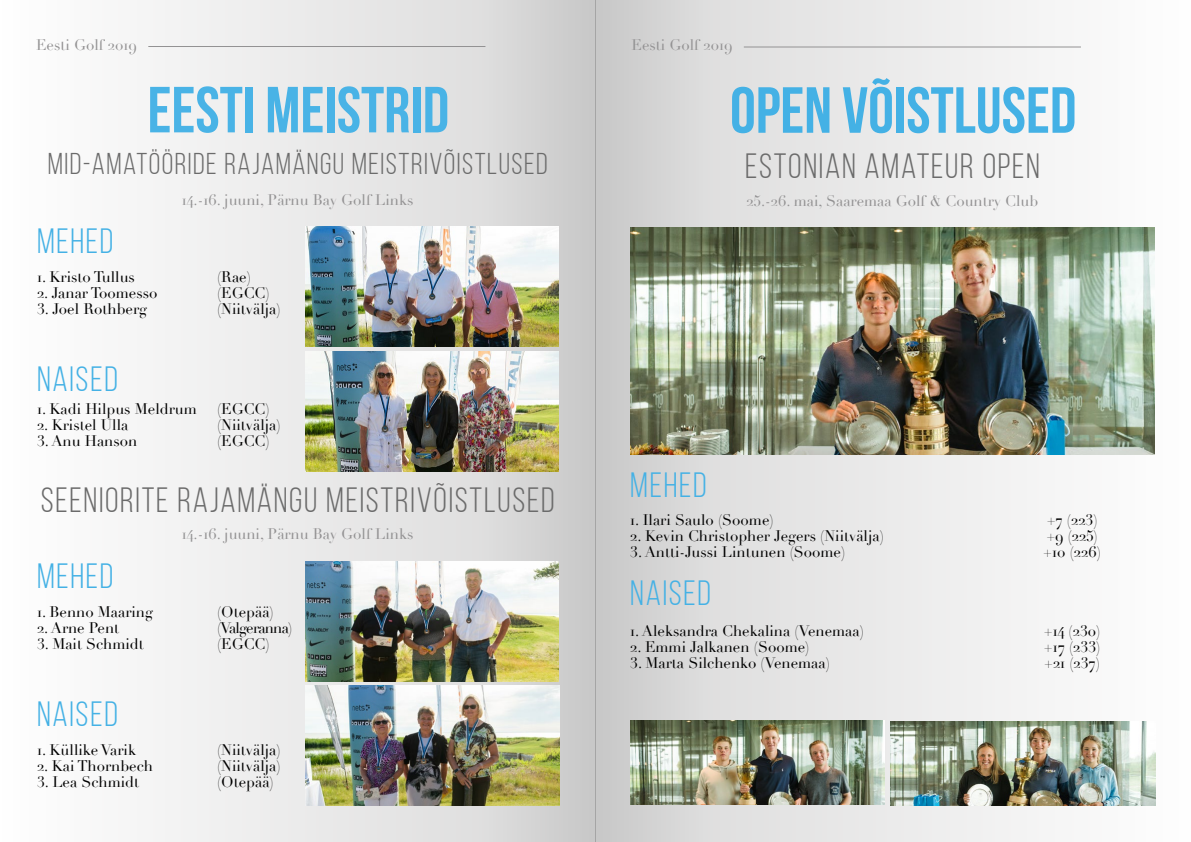
<style>
.page{position:relative;width:1191px;height:842px;background:#fff}
.page>*{position:absolute;margin:0;border:0;box-sizing:border-box;transform-origin:0 0}
.t1{font:700 65px "Bebas Neue";color:#44b1e5}
.t2{font:700 65px "Bebas Neue";color:#49b3e6}
.t3{font:35px "Bebas Neue";letter-spacing:.05em;color:#6b6b6b}
.t4{font:35px "Bebas Neue";letter-spacing:.05em;color:#44b1e5}
.t5{font:30px "Bebas Neue";letter-spacing:.05em;color:#6b6b6b}
.t6{font:15px "Didot";color:#000}
.t7{font:15px "Didot";color:#939293}
.t8{font:15px "Didot";letter-spacing:-.05em;color:#000}
</style>
<div class="page">
<div style="left:1px;top:0;width:594px;height:842px;background:linear-gradient(to right,#fff,#d2d2d2)"></div>
<div style="left:595px;top:0;width:595px;height:842px;background:linear-gradient(to right,#d2d2d2,#fff)"></div>
<img style="left:305px;top:227px;width:254px;height:120px">
<img style="left:305px;top:352px;width:254px;height:120px">
<img style="left:305px;top:561px;width:254px;height:120px">
<img style="left:305px;top:686px;width:254px;height:120px">
<img style="left:630px;top:228px;width:525px;height:227px">
<img style="left:890px;top:721px;width:265px;height:85px">
<img style="left:630px;top:720px;width:254px;height:85px">
<hr style="left:148px;top:46px;width:337px;height:1px;background:#939293">
<hr style="left:744px;top:47px;width:337px;height:1px;background:#939293">
<p class="t7" style="left:36px;top:35px;width:102px">Eesti Golf 2019</p>
<p class="t7" style="left:631px;top:36px;width:102px">Eesti Golf 2019</p>
<h1 class="t2" style="left:147px;top:74px;width:303px">EESTI MEISTRID</h1>
<h3 class="t5" style="left:48px;top:148px;width:501px">MID-AMATÖÖRIDE RAJAMÄNGU MEISTRIVÕISTLUSED</h3>
<p class="t7" style="left:182px;top:191px;width:233px">14.-16. juuni, Pärnu Bay Golf Links</p>
<h2 class="t4" style="left:37px;top:223px;width:78px">MEHED</h2>
<p class="t6" style="left:37px;top:268px;width:99px">1. Kristo Tullus</p>
<p class="t6" style="left:217px;top:268px;width:35px">(Rae)</p>
<p class="t6" style="left:37px;top:284px;width:122px">2. Janar Toomesso</p>
<p class="t6" style="left:217px;top:284px;width:54px">(EGCC)</p>
<p class="t6" style="left:37px;top:300px;width:111px">3. Joel Rothberg</p>
<p class="t6" style="left:217px;top:300px;width:65px">(Niitvälja)</p>
<h2 class="t4" style="left:37px;top:361px;width:82px">NAISED</h2>
<p class="t6" style="left:37px;top:400px;width:161px">1. Kadi Hilpus Meldrum</p>
<p class="t6" style="left:217px;top:400px;width:54px">(EGCC)</p>
<p class="t6" style="left:37px;top:416px;width:93px">2. Kristel Ulla</p>
<p class="t6" style="left:217px;top:416px;width:65px">(Niitvälja)</p>
<p class="t6" style="left:37px;top:432px;width:102px">3. Anu Hanson</p>
<p class="t6" style="left:217px;top:432px;width:54px">(EGCC)</p>
<h2 class="t3" style="left:41px;top:481px;width:515px">SEENIORITE RAJAMÄNGU MEISTRIVÕISTLUSED</h2>
<p class="t7" style="left:182px;top:525px;width:233px">14.-16. juuni, Pärnu Bay Golf Links</p>
<h2 class="t4" style="left:37px;top:557px;width:78px">MEHED</h2>
<p class="t6" style="left:37px;top:602px;width:117px">1. Benno Maaring</p>
<p class="t6" style="left:217px;top:602px;width:58px">(Otepää)</p>
<p class="t6" style="left:37px;top:618px;width:84px">2. Arne Pent</p>
<p class="t8" style="left:217px;top:618px;width:77px">(Valgeranna)</p>
<p class="t6" style="left:37px;top:634px;width:108px">3. Mait Schmidt</p>
<p class="t6" style="left:217px;top:634px;width:54px">(EGCC)</p>
<h2 class="t4" style="left:37px;top:695px;width:82px">NAISED</h2>
<p class="t6" style="left:37px;top:740px;width:101px">1. Küllike Varik</p>
<p class="t6" style="left:217px;top:740px;width:65px">(Niitvälja)</p>
<p class="t6" style="left:37px;top:756px;width:117px">2. Kai Thornbech</p>
<p class="t6" style="left:217px;top:756px;width:65px">(Niitvälja)</p>
<p class="t6" style="left:37px;top:772px;width:104px">3. Lea Schmidt</p>
<p class="t6" style="left:217px;top:772px;width:58px">(Otepää)</p>
<h1 class="t1" style="left:730px;top:75px;width:348px">OPEN VÕISTLUSED</h1>
<h2 class="t3" style="left:745px;top:147px;width:296px">ESTONIAN AMATEUR OPEN</h2>
<p class="t7" style="left:746px;top:191px;width:293px">25.-26. mai, Saaremaa Golf &amp; Country Club</p>
<h2 class="t4" style="left:630px;top:466px;width:78px">MEHED</h2>
<p class="t6" style="left:630px;top:511px;width:145px">1. Ilari Saulo (Soome)</p>
<p class="t6" style="left:1046px;top:511px;width:52px">+7 (223)</p>
<p class="t6" style="left:630px;top:527px;width:255px">2. Kevin Christopher Jegers (Niitvälja)</p>
<p class="t6" style="left:1046px;top:527px;width:53px">+9 (225)</p>
<p class="t6" style="left:630px;top:543px;width:216px">3. Antti-Jussi Lintunen (Soome)</p>
<p class="t6" style="left:1043px;top:543px;width:59px">+10 (226)</p>
<h2 class="t4" style="left:630px;top:574px;width:82px">NAISED</h2>
<p class="t6" style="left:630px;top:622px;width:235px">1. Aleksandra Chekalina (Venemaa)</p>
<p class="t6" style="left:1043px;top:622px;width:58px">+14 (230)</p>
<p class="t6" style="left:630px;top:638px;width:181px">2. Emmi Jalkanen (Soome)</p>
<p class="t6" style="left:1043px;top:638px;width:58px">+17 (233)</p>
<p class="t6" style="left:630px;top:654px;width:201px">3. Marta Silchenko (Venemaa)</p>
<p class="t6" style="left:1044px;top:654px;width:57px">+21 (237)</p>
</div>
